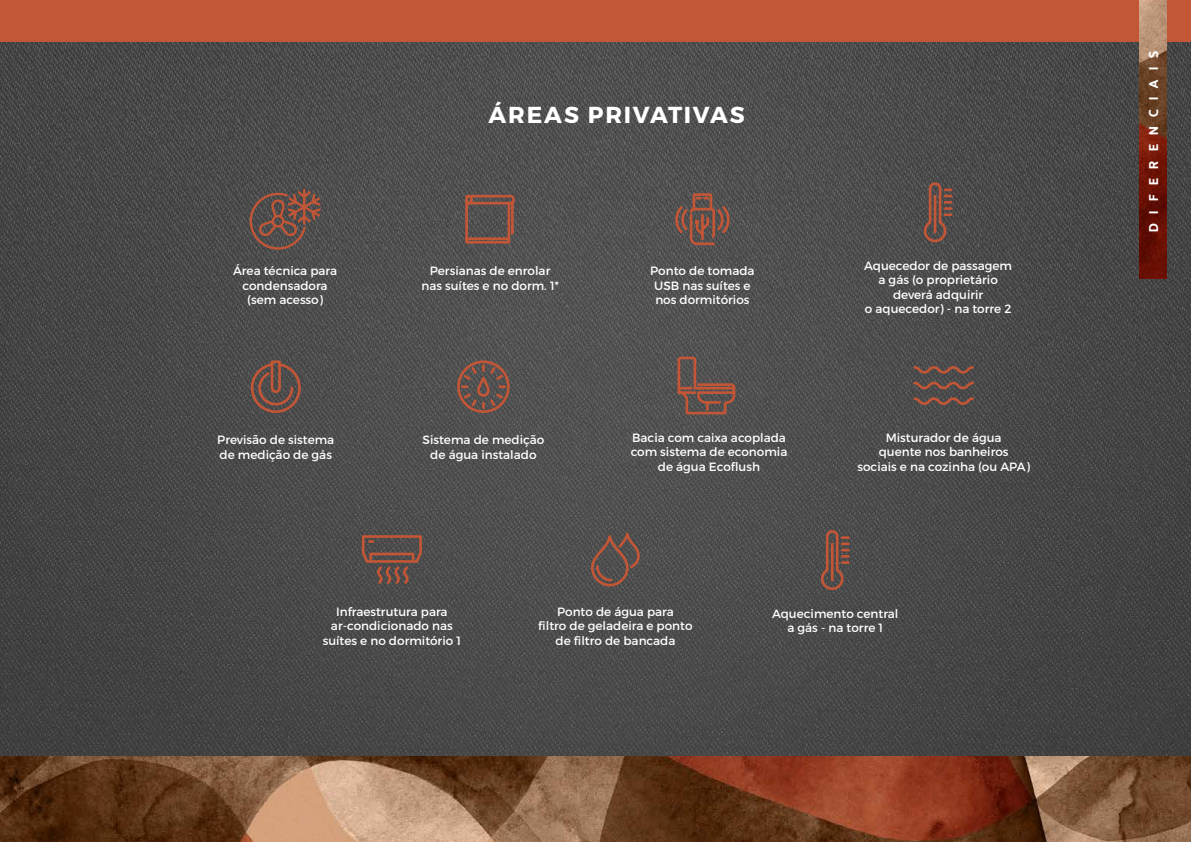
<style>
.page{position:relative;width:1191px;height:842px;background:#fff}
.page>*{position:absolute;margin:0;border:0;box-sizing:border-box;transform-origin:0 0}
.t1{font:700 23.1px "Montserrat";letter-spacing:.075em;color:#fff}
.t2{font:12.8px "Claston";letter-spacing:.725em;color:#fff}
.t3{font:12px/14.4px "Montserrat";color:#fff;text-align:center}
</style>
<div class="page">
<img style="left:0;top:41px;width:1191px;height:716px">
<img style="left:0;top:757px;width:1191px;height:85px">
<div style="left:0;top:0;width:1191px;height:41px;background:#c25636"></div>
<img style="left:1140px;top:0;width:26px;height:278px">
<svg style="left:676px;top:355px;width:60px;height:61px"></svg>
<svg style="left:675px;top:192px;width:55px;height:54px"></svg>
<svg style="left:464px;top:194px;width:52px;height:51px"></svg>
<svg style="left:249px;top:189px;width:72px;height:61px"></svg>
<svg style="left:922px;top:181px;width:32px;height:63px"></svg>
<svg style="left:912px;top:365px;width:63px;height:41px"></svg>
<svg style="left:456px;top:359px;width:55px;height:55px"></svg>
<div style="left:477px;top:377px;width:13px;height:20px;border:3px solid #c25636;border-radius:5px"></div>
<svg style="left:249px;top:359px;width:53px;height:55px"></svg>
<svg style="left:360px;top:534px;width:63px;height:52px"></svg>
<svg style="left:590px;top:519px;width:51px;height:69px"></svg>
<svg style="left:819px;top:529px;width:32px;height:62px"></svg>
<h1 class="t1" style="left:488px;top:100px;width:257px">ÁREAS PRIVATIVAS</h1>
<p class="t3" style="left:233px;top:264px;width:106px">Área técnica para condensadora (sem acesso)</p>
<p class="t3" style="left:864px;top:258px;width:149px">Aquecedor de passagem a gás (o proprietário deverá adquirir<br>o aquecedor) - na torre 2</p>
<p class="t3" style="left:421px;top:264px;width:139px">Persianas de enrolar nas suítes e no dorm. 1*</p>
<p class="t3" style="left:650px;top:264px;width:106px">Ponto de tomada<br>USB nas suítes e nos dormitórios</p>
<p class="t3" style="left:217px;top:433px;width:119px;text-align:left">Previsão de sistema de medição de gás</p>
<p class="t3" style="left:422px;top:433px;width:123px">Sistema de medição de água instalado</p>
<p class="t3" style="left:630px;top:430px;width:158px">Bacia com caixa acoplada com sistema de economia de água Ecoflush</p>
<p class="t3" style="left:857px;top:430px;width:174px">Misturador de água<br>quente nos banheiros<br>sociais e na cozinha (ou APA)</p>
<p class="t3" style="left:323px;top:604px;width:140px">Infraestrutura para ar-condicionado nas suítes e no dormitório 1</p>
<p class="t3" style="left:538px;top:604px;width:156px">Ponto de água para<br>filtro de geladeira e ponto de filtro de bancada</p>
<p class="t3" style="left:772px;top:606px;width:128px">Aquecimento central a gás - na torre 1</p>
<p class="t2" style="left:1145px;top:232px;width:182px;rotate:-90deg">DIFERENCIAIS</p>
</div>
